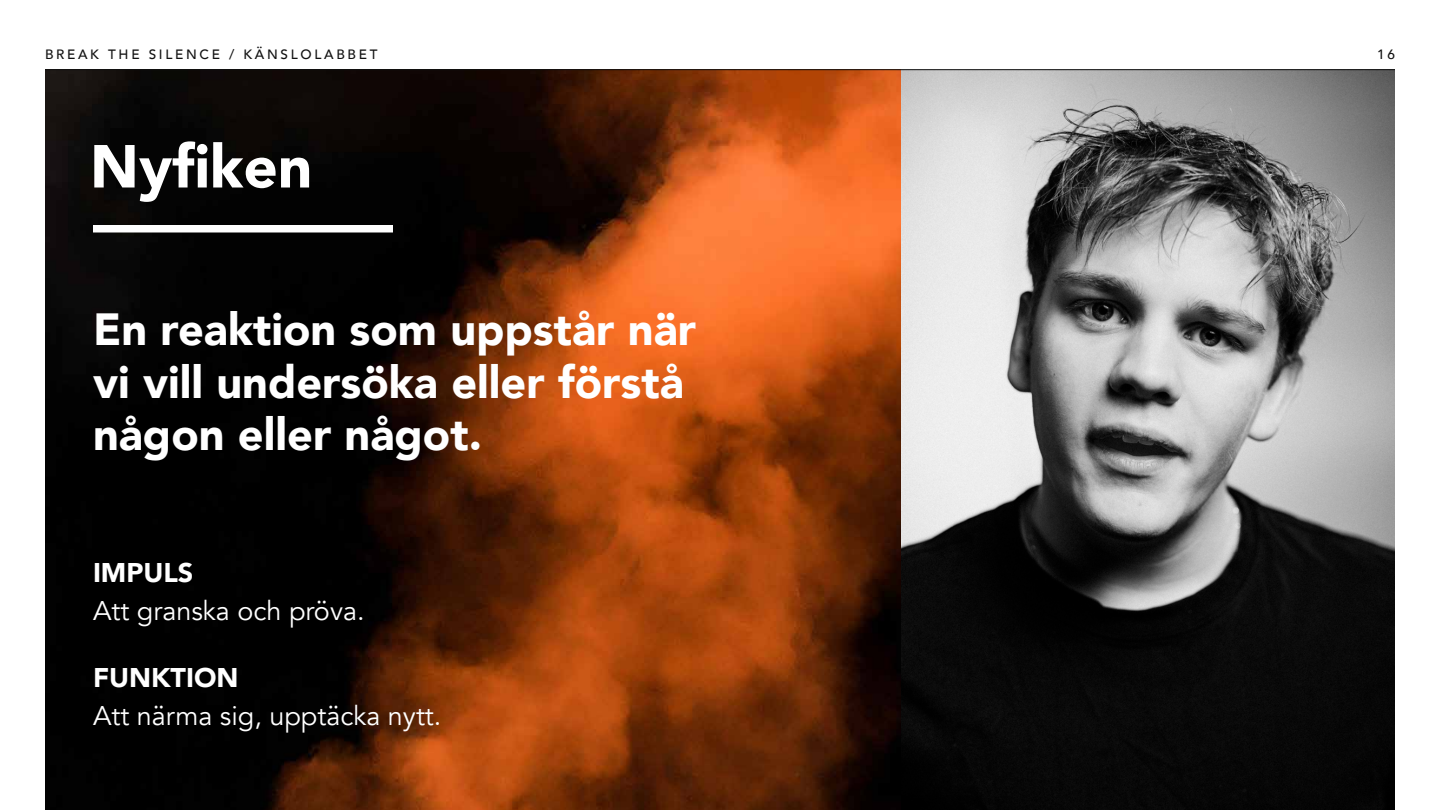
<style>
.page{position:relative;width:1440px;height:810px;background:#fff}
.page>*{position:absolute;margin:0;border:0;box-sizing:border-box;transform-origin:0 0}
.t1{font:900 60px "Avenir";color:#fff}
.t2{font:900 45px/52.5px "Avenir";color:#fff}
.t3{font:27px "Avenir";color:#fff}
.t4{font:900 27px "Avenir";color:#fff}
.t5{font:500 13.5px "Avenir";letter-spacing:.2em;color:#111}
</style>
<div class="page">
<img style="left:45px;top:70px;width:856px;height:740px">
<img style="left:901px;top:70px;width:494px;height:740px">
<div style="left:93px;top:225px;width:300px;height:7px;background:#fff"></div>
<hr style="left:45px;top:69px;width:1350px;height:1px;background:#111">
<p class="t5" style="left:45px;top:42px;width:334px">BREAK THE SILENCE / KÄNSLOLABBET</p>
<p class="t5" style="left:1377px;top:42px;width:19px">16</p>
<h1 class="t1" style="left:90px;top:115px;width:224px">Nyfiken</h1>
<p class="t2" style="left:93px;top:302px;width:605px">En reaktion som uppstår när vi vill undersöka eller förstå någon eller något.</p>
<p class="t4" style="left:93px;top:549px;width:102px">IMPULS</p>
<p class="t3" style="left:93px;top:594px;width:273px">Att granska och pröva.</p>
<p class="t4" style="left:93px;top:654px;width:147px">FUNKTION</p>
<p class="t3" style="left:93px;top:699px;width:350px">Att närma sig, upptäcka nytt.</p>
</div>
